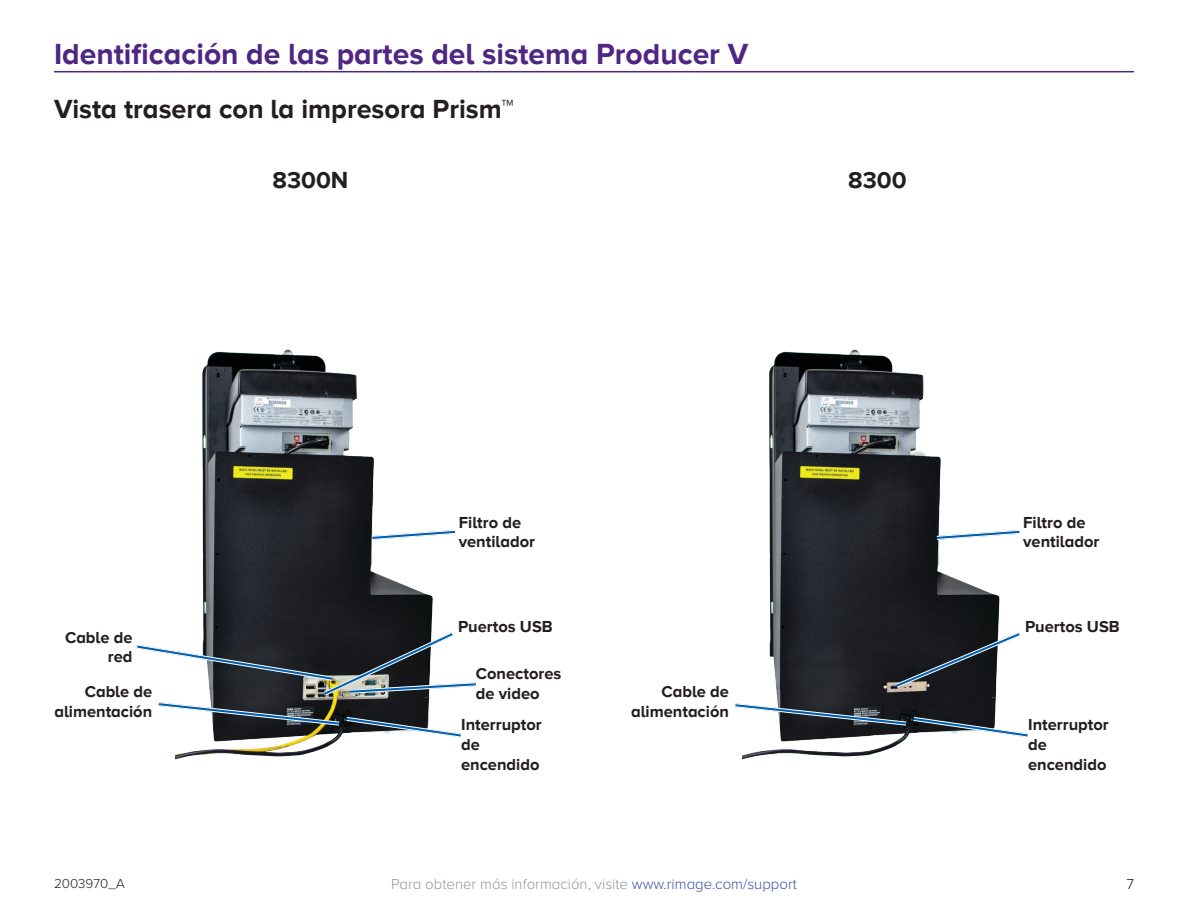
<style>
.page{position:relative;width:1188px;height:918px;background:#fff}
.page>*{position:absolute;margin:0;border:0;box-sizing:border-box;transform-origin:0 0}
.t1{font:700 30px "Proxima Nova A";color:#4f2683}
.Heading_2{font:700 27px "Proxima Nova A";color:#231f20}
.Body{font:700 24px "Proxima Nova A";color:#231f20}
.Call_out_text{font:700 16.5px/19.8px "Proxima Nova A";color:#231f20}
.t2{font:300 15px "Proxima Nova A";color:#949698}
.t3{font:300 15px "Proxima Nova A";color:#231f20}
.t4{font:300 13.5px "Proxima Nova A";color:#231f20}
.s1{color:#3953a4}
</style>
<div class="page">
<hr style="left:54px;top:71px;width:1080px;height:1px;background:#4f2683">
<img style="left:175px;top:349px;width:258px;height:410px">
<svg style="left:137px;top:629px;width:339px;height:111px"></svg>
<img style="left:742px;top:349px;width:258px;height:410px">
<svg style="left:735px;top:701px;width:293px;height:39px"></svg>
<svg style="left:892px;top:629px;width:128px;height:62px"></svg>
<svg style="left:369px;top:528px;width:87px;height:14px"></svg>
<svg style="left:933px;top:528px;width:87px;height:14px"></svg>
<p class="t1" style="left:54px;top:37px;width:696px">Identificación de las partes del sistema Producer V</p>
<p class="Heading_2" style="left:54px;top:94px;width:461px">Vista trasera con la impresora Prism™</p>
<p class="Body" style="left:273px;top:166px;width:77px">8300N</p>
<p class="Body" style="left:848px;top:166px;width:60px">8300</p>
<p class="Call_out_text" style="left:65px;top:627px;width:69px;text-align:right">Cable de red</p>
<p class="Call_out_text" style="left:54px;top:681px;width:99px;text-align:right">Cable de alimentación</p>
<p class="Call_out_text" style="left:459px;top:512px;width:78px">Filtro de ventilador</p>
<p class="Call_out_text" style="left:1023px;top:512px;width:78px">Filtro de ventilador</p>
<p class="Call_out_text" style="left:458px;top:617px;width:96px">Puertos USB</p>
<p class="Call_out_text" style="left:476px;top:664px;width:87px">Conectores de video</p>
<p class="Call_out_text" style="left:461px;top:714px;width:82px">Interruptor de encendido</p>
<p class="Call_out_text" style="left:631px;top:681px;width:99px;text-align:right">Cable de alimentación</p>
<p class="Call_out_text" style="left:1025px;top:617px;width:96px">Puertos USB</p>
<p class="Call_out_text" style="left:1028px;top:714px;width:82px">Interruptor de encendido</p>
<p class="t4" style="left:54px;top:876px;width:72px">2003970_A</p>
<p class="t2" style="left:391px;top:876px;width:407px">Para obtener más información, visite <span class="s1">www.rimage.com/support</span></p>
<p class="t3" style="left:1126px;top:876px;width:9px">7</p>
</div>
